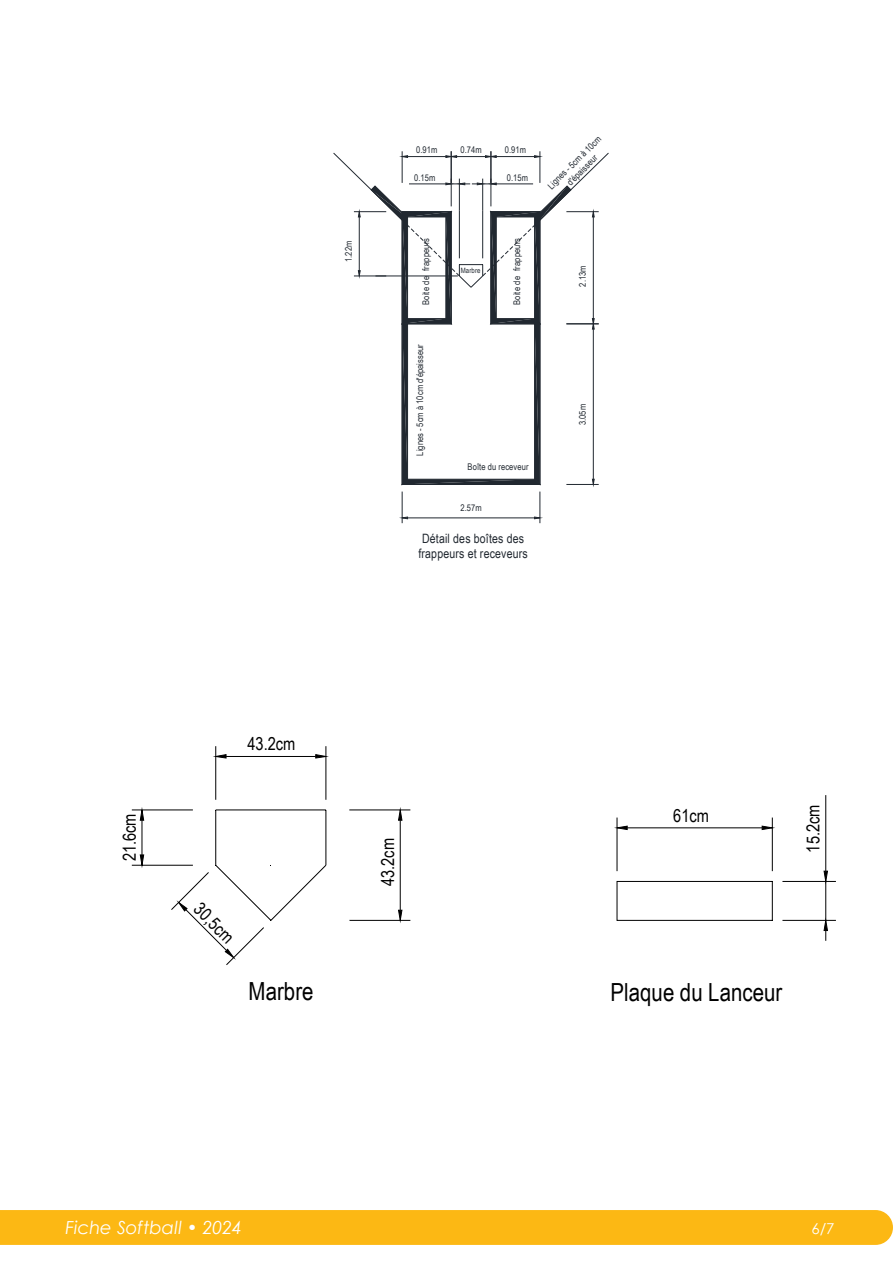
<style>
.page{position:relative;width:893px;height:1263px;background:#fff}
.page>*{position:absolute;margin:0;border:0;box-sizing:border-box;transform-origin:0 0}
.t1{font:24.9px "Arial Narrow";color:#000}
.t2{font:italic 18px "Century Gothic";letter-spacing:-.005em;color:#fff}
.t3{font:17.85px "Arial Narrow";color:#000}
.t4{font:15px "Century Gothic";color:#fff}
.t5{font:12.9px/15.5px "Arial Narrow";letter-spacing:.015em;color:#212830}
.t6{font:9.15px/11.1px "Arial Narrow";letter-spacing:.01em;color:#212830;text-align:center}
.t7{font:7.35px "Arial Narrow";letter-spacing:.025em;color:#212830}
</style>
<div class="page">
<div style="left:0;top:1210px;width:893px;height:35px;background:#fcb814"></div>
<hr style="left:491px;top:151px;width:1px;height:32px;background:#212830">
<hr style="left:540px;top:151px;width:1px;height:32px;background:#212830">
<hr style="left:402px;top:151px;width:1px;height:32px;background:#212830">
<hr style="left:451px;top:151px;width:1px;height:32px;background:#212830">
<hr style="left:402px;top:492px;width:1px;height:31px;background:#212830">
<hr style="left:540px;top:492px;width:1px;height:31px;background:#212830">
<hr style="left:408px;top:518px;width:127px;height:1px;background:#212830">
<svg style="left:333px;top:153px;width:276px;height:332px"></svg>
<div style="left:402px;top:212px;width:49px;height:112px;border:1px solid #212830"></div>
<hr style="left:326px;top:810px;width:1px;height:55px;background:#000">
<hr style="left:216px;top:810px;width:110px;height:1px;background:#000">
<hr style="left:215px;top:810px;width:1px;height:55px;background:#000">
<div style="left:617px;top:881px;width:155px;height:39px;border:1px solid #000"></div>
<hr style="left:215px;top:746px;width:1px;height:54px;background:#000">
<hr style="left:326px;top:746px;width:1px;height:54px;background:#000">
<hr style="left:226px;top:756px;width:90px;height:1px;background:#000">
<svg style="left:215px;top:754px;width:11px;height:4px"></svg>
<svg style="left:316px;top:754px;width:11px;height:4px"></svg>
<hr style="left:349px;top:810px;width:61px;height:1px;background:#000">
<hr style="left:349px;top:920px;width:61px;height:1px;background:#000">
<hr style="left:400px;top:820px;width:1px;height:90px;background:#000">
<svg style="left:398px;top:809px;width:4px;height:11px"></svg>
<svg style="left:398px;top:910px;width:4px;height:11px"></svg>
<hr style="left:132px;top:810px;width:61px;height:1px;background:#000">
<hr style="left:132px;top:865px;width:61px;height:1px;background:#000">
<hr style="left:142px;top:820px;width:1px;height:35px;background:#000">
<svg style="left:140px;top:809px;width:4px;height:11px"></svg>
<svg style="left:140px;top:855px;width:4px;height:11px"></svg>
<hr style="left:617px;top:817px;width:1px;height:54px;background:#000">
<hr style="left:772px;top:817px;width:1px;height:54px;background:#000">
<hr style="left:627px;top:827px;width:135px;height:1px;background:#000">
<svg style="left:616px;top:826px;width:11px;height:4px"></svg>
<svg style="left:762px;top:826px;width:11px;height:4px"></svg>
<hr style="left:782px;top:881px;width:54px;height:1px;background:#000">
<hr style="left:782px;top:920px;width:54px;height:1px;background:#000">
<hr style="left:825px;top:795px;width:1px;height:76px;background:#000">
<hr style="left:825px;top:881px;width:1px;height:39px;background:#000">
<svg style="left:824px;top:919px;width:4px;height:22px"></svg>
<svg style="left:824px;top:871px;width:4px;height:11px"></svg>
<svg style="left:171px;top:865px;width:155px;height:100px"></svg>
<p class="t6" style="left:416px;top:144px;width:23px">0.91m</p>
<p class="t6" style="left:414px;top:172px;width:23px">0.15m</p>
<p class="t6" style="left:460px;top:144px;width:23px">0.74m</p>
<p class="t6" style="left:505px;top:144px;width:23px">0.91m</p>
<p class="t6" style="left:507px;top:172px;width:23px">0.15m</p>
<p class="t6" style="left:545px;top:183px;width:72px;rotate:-45deg">Lignes - 5cm à 10cm d'épaisseur</p>
<p class="t6" style="left:343px;top:262px;width:23px;rotate:-90deg">1.22m</p>
<p class="t6" style="left:511px;top:305px;width:69px;rotate:-90deg">Boite de frappeurs</p>
<p class="t6" style="left:420px;top:305px;width:69px;rotate:-90deg">Boite de frappeurs</p>
<p class="t7" style="left:461px;top:265px;width:21px">Marbre</p>
<p class="t6" style="left:414px;top:456px;width:113px;rotate:-90deg">Lignes - 5cm à 10cm d'épaisseur</p>
<p class="t6" style="left:468px;top:461px;width:62px">Boîte du receveur</p>
<p class="t6" style="left:460px;top:502px;width:23px">2.57m</p>
<p class="t5" style="left:418px;top:530px;width:111px">Détail des boîtes des frappeurs et receveurs</p>
<p class="t6" style="left:577px;top:286px;width:22px;rotate:-90deg">2.13m</p>
<p class="t6" style="left:577px;top:425px;width:23px;rotate:-90deg">3.05m</p>
<p class="t3" style="left:247px;top:731px;width:49px">43.2cm</p>
<p class="t3" style="left:116px;top:861px;width:49px;rotate:-90deg">21.6cm</p>
<p class="t3" style="left:673px;top:802px;width:37px">61cm</p>
<p class="t3" style="left:800px;top:852px;width:49px;rotate:-90deg">15.2cm</p>
<p class="t3" style="left:375px;top:886px;width:49px;rotate:-90deg">43.2cm</p>
<p class="t3" style="left:206px;top:896px;width:50px;rotate:45deg">30,5cm</p>
<p class="t1" style="left:249px;top:973px;width:66px">Marbre</p>
<p class="t1" style="left:610px;top:974px;width:173px">Plaque du Lanceur</p>
<h2 class="t2" style="left:65px;top:1215px;width:178px">Fiche Softball • 2024</h2>
<h3 class="t4" style="left:811px;top:1218px;width:25px">6/7</h3>
</div>
